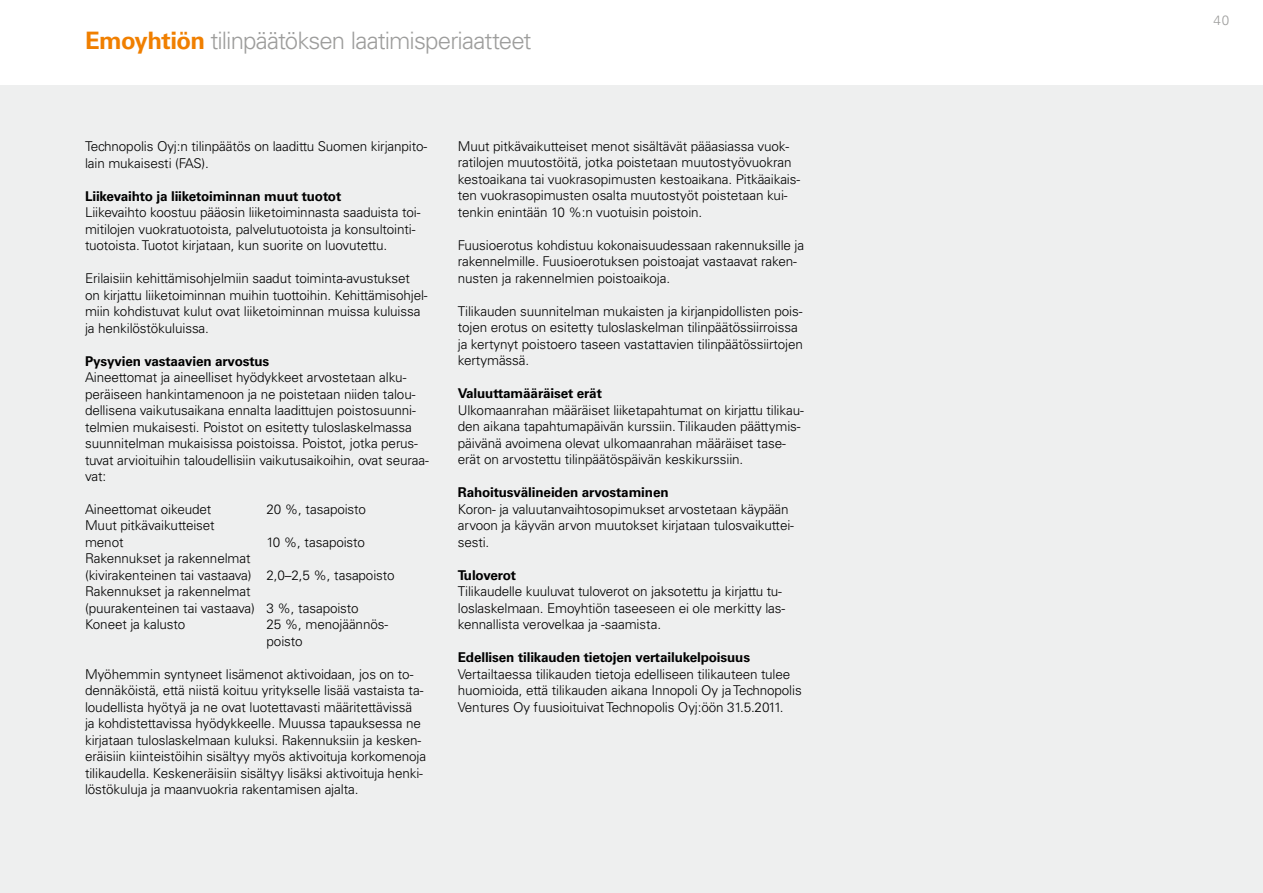
<style>
.page{position:relative;width:1263px;height:893px;background:#fff}
.page>*{position:absolute;margin:0;border:0;box-sizing:border-box;transform-origin:0 0}
.t1{font:300 24px "Univers";letter-spacing:-.04em;color:#9d9d9c}
.t2{font:300 13.5px/16.5px "Univers";letter-spacing:-.01em;color:#000}
.t3{font:700 13.5px "Univers";letter-spacing:-.01em;color:#000}
.t4{font:300 13.5px "Univers";color:#9d9d9c}
.s1{font-weight:700;color:#f07f00}
</style>
<div class="page">
<div style="left:0;top:85px;width:1263px;height:808px;background:#eeefef"></div>
<h1 class="t1" style="left:85px;top:26px;width:448px"><span class="s1">Emoyhtiön</span> tilinpäätöksen laatimisperiaatteet</h1>
<p class="t2" style="left:85px;top:138px;width:344px">Technopolis Oyj:n tilinpäätös on laadittu Suomen kirjanpito&shy;lain mukaisesti (FAS).</p>
<p class="t3" style="left:85px;top:188px;width:258px">Liikevaihto ja liiketoiminnan muut tuotot</p>
<p class="t2" style="left:85px;top:204px;width:337px">Liikevaihto koostuu pääosin liiketoiminnasta saaduista toi&shy;mitilojen vuokratuotoista, palvelutuotoista ja konsultointi&shy;tuotoista.Tuotot kirjataan, kun suorite on luovutettu.</p>
<p class="t2" style="left:85px;top:270px;width:344px">Erilaisiin kehittämisohjelmiin saadut toiminta-avustukset on kirjattu liiketoiminnan muihin tuottoihin. Kehittämisohjel&shy;miin kohdistuvat kulut ovat liiketoiminnan muissa kuluissa ja henkilöstökuluissa.</p>
<p class="t3" style="left:85px;top:353px;width:186px">Pysyvien vastaavien arvostus</p>
<p class="t2" style="left:85px;top:369px;width:345px">Aineettomat ja aineelliset hyödykkeet arvostetaan alku&shy;peräiseen hankintamenoon ja ne poistetaan niiden talou&shy;dellisena vaikutusaikana ennalta laadittujen poistosuunni&shy;telmien mukaisesti. Poistot on esitetty tuloslaskelmassa suunnitelman mukaisissa poistoissa. Poistot, jotka perus&shy;tuvat arvioituihin taloudellisiin vaikutusaikoihin, ovat seuraa&shy;vat:</p>
<p class="t2" style="left:85px;top:501px;width:128px">Aineettomat oikeudet</p>
<p class="t2" style="left:267px;top:501px;width:101px">20 %, tasapoisto</p>
<p class="t2" style="left:85px;top:517px;width:131px">Muut pitkävaikutteiset menot</p>
<p class="t2" style="left:267px;top:534px;width:100px">10 %, tasapoisto</p>
<p class="t2" style="left:85px;top:550px;width:311px">Rakennukset ja rakennelmat<br>(kivirakenteinen tai vastaava) 2,0–2,5 %, tasapoisto Rakennukset ja rakennelmat<br>(puurakenteinen tai vastaava) 3 %, tasapoisto Koneet ja kalusto</p>
<p class="t2" style="left:267px;top:616px;width:123px">25 %, menojäännös&shy;poisto</p>
<p class="t2" style="left:85px;top:666px;width:343px">Myöhemmin syntyneet lisämenot aktivoidaan, jos on to&shy;dennäköistä, että niistä koituu yritykselle lisää vastaista ta&shy;loudellista hyötyä ja ne ovat luotettavasti määritettävissä<br>ja kohdistettavissa hyödykkeelle. Muussa tapauksessa ne kirjataan tuloslaskelmaan kuluksi. Rakennuksiin ja kesken&shy;eräisiin kiinteistöihin sisältyy myös aktivoituja korkomenoja tilikaudella. Keskeneräisiin sisältyy lisäksi aktivoituja henki&shy;löstökuluja ja maanvuokria rakentamisen ajalta.</p>
<p class="t2" style="left:458px;top:138px;width:344px">Muut pitkävaikutteiset menot sisältävät pääasiassa vuok&shy;ratilojen muutostöitä, jotka poistetaan muutostyövuokran kestoaikana tai vuokrasopimusten kestoaikana. Pitkäaikais&shy;ten vuokrasopimusten osalta muutostyöt poistetaan kui&shy;tenkin enintään 10 %:n vuotuisin poistoin.</p>
<p class="t2" style="left:458px;top:237px;width:348px">Fuusioerotus kohdistuu kokonaisuudessaan rakennuksille ja rakennelmille. Fuusioerotuksen poistoajat vastaavat raken&shy;nusten ja rakennelmien poistoaikoja.</p>
<p class="t2" style="left:458px;top:303px;width:347px">Tilikauden suunnitelman mukaisten ja kirjanpidollisten pois&shy;tojen erotus on esitetty tuloslaskelman tilinpäätössiirroissa ja kertynyt poistoero taseen vastattavien tilinpäätössiirtojen kertymässä.</p>
<p class="t3" style="left:458px;top:386px;width:146px">Valuuttamääräiset erät</p>
<p class="t2" style="left:458px;top:402px;width:347px">Ulkomaanrahan määräiset liiketapahtumat on kirjattu tilikau&shy;den aikana tapahtumapäivän kurssiin.Tilikauden päättymis&shy;päivänä avoimena olevat ulkomaanrahan määräiset tase&shy;erät on arvostettu tilinpäätöspäivän keskikurssiin.</p>
<p class="t3" style="left:458px;top:485px;width:212px">Rahoitusvälineiden arvostaminen</p>
<p class="t2" style="left:458px;top:501px;width:338px">Koron- ja valuutanvaihtosopimukset arvostetaan käypään arvoon ja käyvän arvon muutokset kirjataan tulosvaikuttei&shy;sesti.</p>
<p class="t3" style="left:458px;top:567px;width:60px">Tuloverot</p>
<p class="t2" style="left:458px;top:583px;width:329px">Tilikaudelle kuuluvat tuloverot on jaksotettu ja kirjattu tu&shy;loslaskelmaan. Emoyhtiön taseeseen ei ole merkitty las&shy;kennallista verovelkaa ja -saamista.</p>
<p class="t3" style="left:458px;top:650px;width:294px">Edellisen tilikauden tietojen vertailukelpoisuus</p>
<p class="t2" style="left:458px;top:666px;width:345px">Vertailtaessa tilikauden tietoja edelliseen tilikauteen tulee huomioida, että tilikauden aikana Innopoli Oy jaTechnopolis<br>Ventures Oy fuusioituivatTechnopolis Oyj:öön 31.5.2011.</p>
<p class="t4" style="left:1213px;top:12px;width:17px">40</p>
</div>
